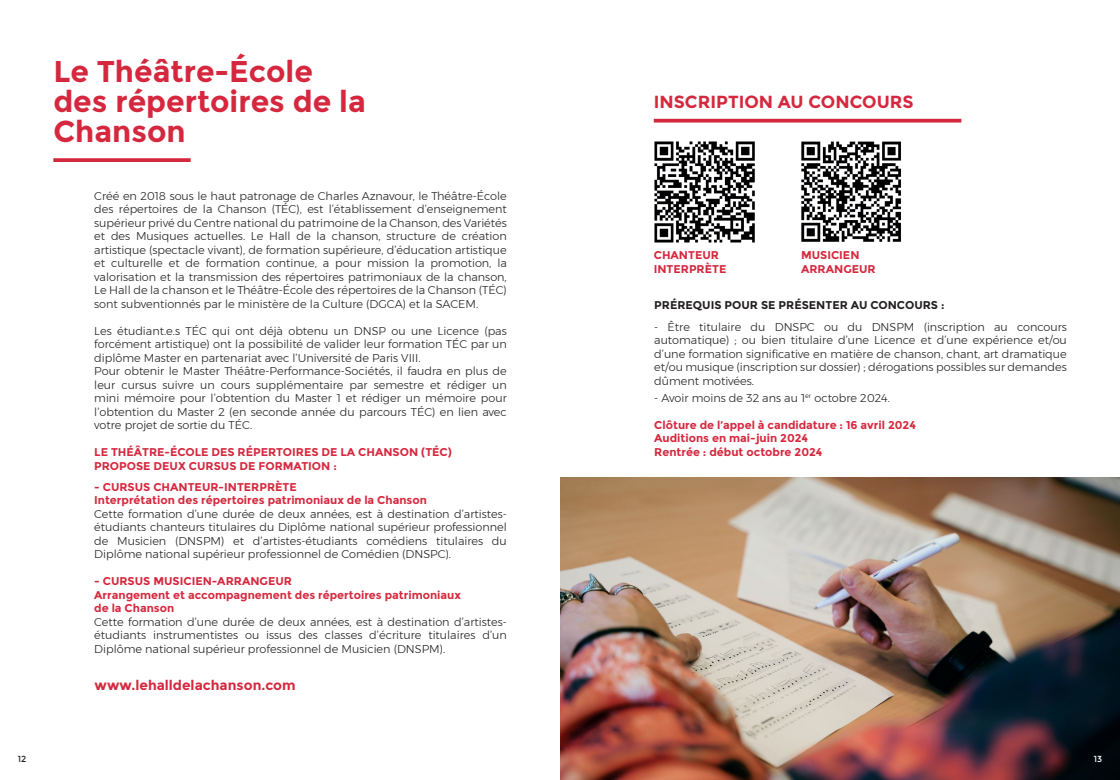
<style>
.page{position:relative;width:1120px;height:780px;background:#fff}
.page>*{position:absolute;margin:0;border:0;box-sizing:border-box;transform-origin:0 0}
.t1{font:700 30px/30px "Montserrat";color:#d5283e}
.t2{font:700 17.5px "Montserrat";color:#d5283e}
.t3{font:700 13.75px "Montserrat";color:#d5283e}
.t4{font:300 11.25px/13.5px "Montserrat";color:#231f20;text-align:justify}
.t5{font:700 11.25px/13.5px "Montserrat";color:#d5283e}
.t6{font:700 11.25px "Montserrat";color:#231f20}
.t7{font:8.75px "Montserrat";color:#231f20}
.t8{font:8.75px "Montserrat";color:#fff}
</style>
<div class="page">
<svg style="left:53px;top:158px;width:138px;height:4px"></svg>
<img style="left:560px;top:478px;width:560px;height:302px">
<img style="left:654px;top:141px;width:101px;height:102px">
<img style="left:801px;top:141px;width:100px;height:101px">
<hr style="left:654px;top:119px;width:307px;height:3px;background:#d5283e">
<h1 class="t1" style="left:53px;top:57px;width:314px">Le Théâtre-École des répertoires de la<br>Chanson</h1>
<p class="t4" style="left:94px;top:189px;width:414px">Créé en 2018 sous le haut patronage de Charles Aznavour, le Théâtre-École des répertoires de la Chanson (TÉC), est l’établissement d’enseignement supérieur privé du Centre national du patrimoine de la Chanson, des Variétés et des Musiques actuelles. Le Hall de la chanson, structure de création artistique (spectacle vivant), de formation supérieure, d’éducation artistique et culturelle et de formation continue, a pour mission la promotion, la valorisation et la transmission des répertoires patrimoniaux de la chanson, Le Hall de la chanson et le Théâtre-École des répertoires de la Chanson (TÉC) sont subventionnés par le ministère de la Culture (DGCA) et la SACEM.</p>
<p class="t4" style="left:94px;top:324px;width:414px;text-align:left">Les étudiant.e.s TÉC qui ont déjà obtenu un DNSP ou une Licence (pas forcément artistique) ont la possibilité de valider leur formation TÉC par un diplôme Master en partenariat avec l’Université de Paris VIII.<br>Pour obtenir le Master Théâtre-Performance-Sociétés, il faudra en plus de leur cursus suivre un cours supplémentaire par semestre et rédiger un mini mémoire pour l’obtention du Master 1 et rédiger un mémoire pour l’obtention du Master 2 (en seconde année du parcours TÉC) en lien avec votre projet de sortie du TÉC.</p>
<p class="t5" style="left:94px;top:445px;width:359px">LE THÉÂTRE-ÉCOLE DES RÉPERTOIRES DE LA CHANSON (TÉC)<br>PROPOSE DEUX CURSUS DE FORMATION :</p>
<p class="t5" style="left:94px;top:480px;width:334px">- CURSUS CHANTEUR-INTERPRÈTE<br>Interprétation des répertoires patrimoniaux de la Chanson</p>
<p class="t4" style="left:94px;top:506px;width:414px">Cette formation d’une durée de deux années, est à destination d’artistes&shy;étudiants chanteurs titulaires du Diplôme national supérieur professionnel de Musicien (DNSPM) et d’artistes-étudiants comédiens titulaires du Diplôme national supérieur professionnel de Comédien (DNSPC).</p>
<p class="t5" style="left:94px;top:574px;width:368px">- CURSUS MUSICIEN-ARRANGEUR<br>Arrangement et accompagnement des répertoires patrimoniaux de la Chanson</p>
<p class="t4" style="left:94px;top:614px;width:414px">Cette formation d’une durée de deux années, est à destination d’artistes&shy;étudiants instrumentistes ou issus des classes d’écriture titulaires d’un Diplôme national supérieur professionnel de Musicien (DNSPM).</p>
<p class="t3" style="left:95px;top:677px;width:203px">www.lehalldelachanson.com</p>
<h2 class="t2" style="left:654px;top:91px;width:261px">INSCRIPTION AU CONCOURS</h2>
<p class="t5" style="left:654px;top:248px;width:74px">CHANTEUR<br>INTERPRÈTE</p>
<p class="t5" style="left:801px;top:248px;width:76px">MUSICIEN<br>ARRANGEUR</p>
<p class="t6" style="left:654px;top:298px;width:292px">PRÉREQUIS POUR SE PRÉSENTER AU CONCOURS :</p>
<p class="t4" style="left:654px;top:320px;width:414px">- Être titulaire du DNSPC ou du DNSPM (inscription au concours automatique) ; ou bien titulaire d’une Licence et d’une expérience et/ou d’une formation significative en matière de chanson, chant, art dramatique et/ou musique (inscription sur dossier) ; dérogations possibles sur demandes dûment motivées.</p>
<p class="t4" style="left:654px;top:391px;width:237px">- Avoir moins de 32 ans au 1<sup>er</sup> octobre 2024.</p>
<p class="t5" style="left:654px;top:418px;width:263px">Clôture de l’appel à candidature : 16 avril 2024<br>Auditions en mai-juin 2024<br>Rentrée : début octobre 2024</p>
<p class="t7" style="left:18px;top:754px;width:10px">12</p>
<p class="t8" style="left:1094px;top:754px;width:10px">13</p>
</div>
